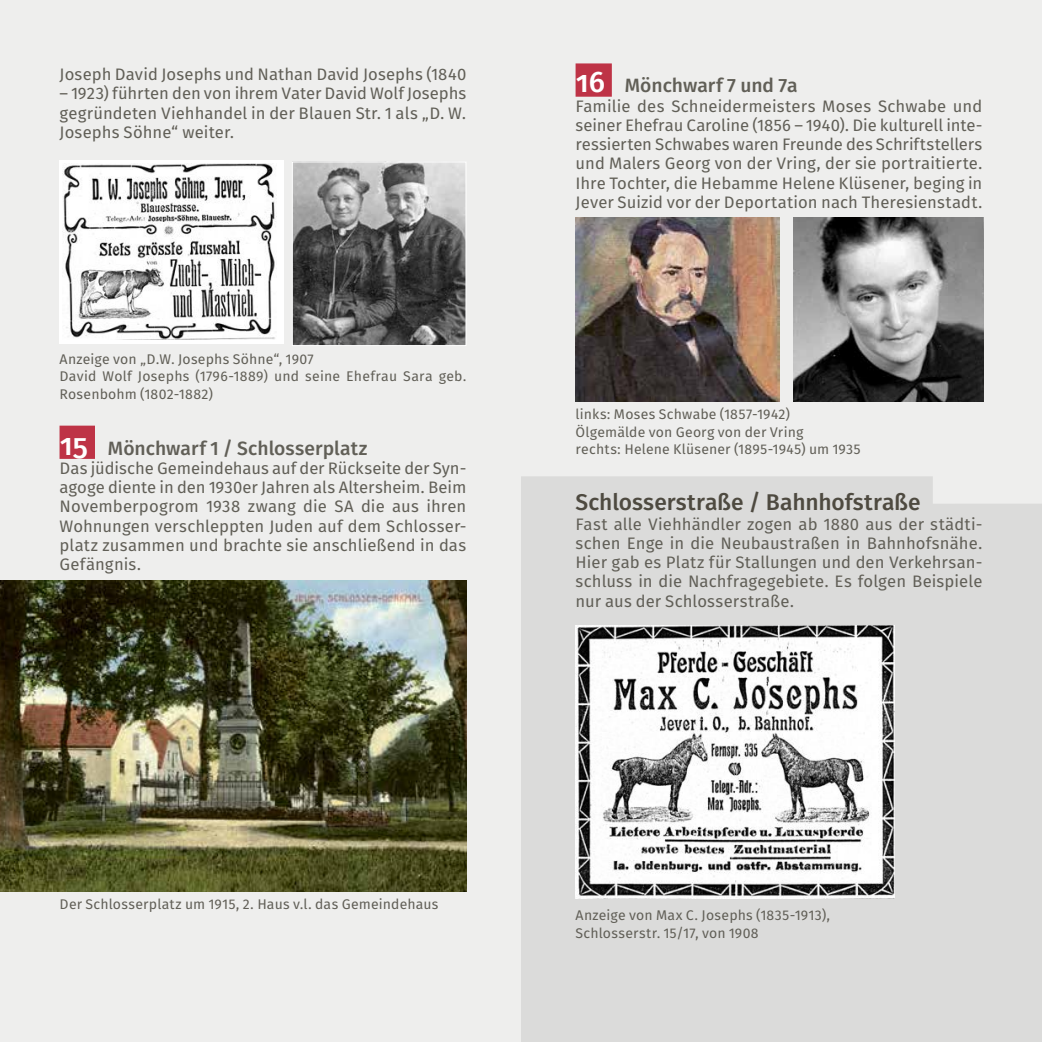
<style>
.page{position:relative;width:1042px;height:1042px;background:#fff}
.page>*{position:absolute;margin:0;border:0;box-sizing:border-box;transform-origin:0 0}
.t1{font:22.75px "Fira Sans OT Medium";letter-spacing:.005em;color:#4e4a40}
.t2{font:19.25px "Fira Sans OT Medium";color:#615f57}
.t3{font:16.62px/19.2px "Fira Sans OT";letter-spacing:.005em;color:#615f57;text-align:justify}
.t4{font:14px/17.5px "Fira Sans OT";letter-spacing:.015em;color:#615f57}
.s1{font-size:29.75px;color:#fff}
</style>
<div class="page">
<div style="left:0;top:0;width:521px;height:1042px;background:#eeeeed"></div>
<div style="left:521px;top:0;width:521px;height:1042px;background:#eeeeed"></div>
<div style="left:521px;top:476px;width:521px;height:566px;background:#dbdbda"></div>
<div style="left:575px;top:63px;width:37px;height:34px;background:#be3346"></div>
<img style="left:794px;top:217px;width:189px;height:185px">
<img style="left:575px;top:217px;width:204px;height:185px">
<img style="left:575px;top:625px;width:319px;height:273px">
<div style="left:60px;top:426px;width:35px;height:33px;background:#be3346"></div>
<img style="left:294px;top:163px;width:170px;height:181px">
<div style="left:292px;top:161px;width:174px;height:185px;border:1px solid #fff"></div>
<div style="left:60px;top:160px;width:223px;height:184px;background:#fff"></div>
<img style="left:63px;top:164px;width:213px;height:175px">
<img style="left:0;top:580px;width:466px;height:311px">
<p class="t3" style="left:60px;top:66px;width:408px">Joseph David Josephs und Nathan David Josephs (1840</p>
<p class="t3" style="left:60px;top:85px;width:408px">– 1923) führten den von ihrem Vater David Wolf Josephs gegründeten Viehhandel in der Blauen Str. 1 als „D. W.<br>Josephs Söhne“ weiter.</p>
<p class="t4" style="left:60px;top:351px;width:408px">Anzeige von „D.W. Josephs Söhne“, 1907<br>David Wolf Josephs (1796-1889) und seine Ehefrau Sara geb.<br>Rosenbohm (1802-1882)</p>
<p class="t2" style="left:60px;top:434px;width:309px"><span class="s1">15</span> Mönchwarf 1 / Schlosserplatz</p>
<p class="t3" style="left:60px;top:459px;width:408px">Das jüdische Gemeindehaus auf der Rückseite der Syn&shy;agoge diente in den 1930er Jahren als Altersheim. Beim Novemberpogrom 1938 zwang die SA die aus ihren Wohnungen verschleppten Juden auf dem Schlosser&shy;platz zusammen und brachte sie anschließend in das Gefängnis.</p>
<p class="t2" style="left:576px;top:72px;width:223px"><span class="s1">16</span> Mönchwarf 7 und 7a</p>
<p class="t3" style="left:575px;top:97px;width:408px">Familie des Schneidermeisters Moses Schwabe und seiner Ehefrau Caroline (1856 – 1940). Die kulturell inte&shy;ressierten Schwabes waren Freunde des Schriftstellers und Malers Georg von der Vring, der sie portraitierte.<br>Ihre Tochter, die Hebamme Helene Klüsener, beging in Jever Suizid vor der Deportation nach Theresienstadt.</p>
<p class="t4" style="left:575px;top:407px;width:287px">links: Moses Schwabe (1857-1942)<br>Ölgemälde von Georg von der Vring<br>rechts: Helene Klüsener (1895-1945) um 1935</p>
<h1 class="t1" style="left:575px;top:486px;width:347px">Schlosserstraße / Bahnhofstraße</h1>
<p class="t3" style="left:575px;top:515px;width:408px">Fast alle Viehhändler zogen ab 1880 aus der städti&shy;schen Enge in die Neubaustraßen in Bahnhofsnähe.<br>Hier gab es Platz für Stallungen und den Verkehrsan&shy;schluss in die Nachfragegebiete. Es folgen Beispiele nur aus der Schlosserstraße.</p>
<p class="t4" style="left:60px;top:896px;width:380px">Der Schlosserplatz um 1915, 2. Haus v.l. das Gemeindehaus</p>
<p class="t4" style="left:575px;top:907px;width:256px">Anzeige von Max C. Josephs (1835-1913),<br>Schlosserstr. 15/17, von 1908</p>
</div>
